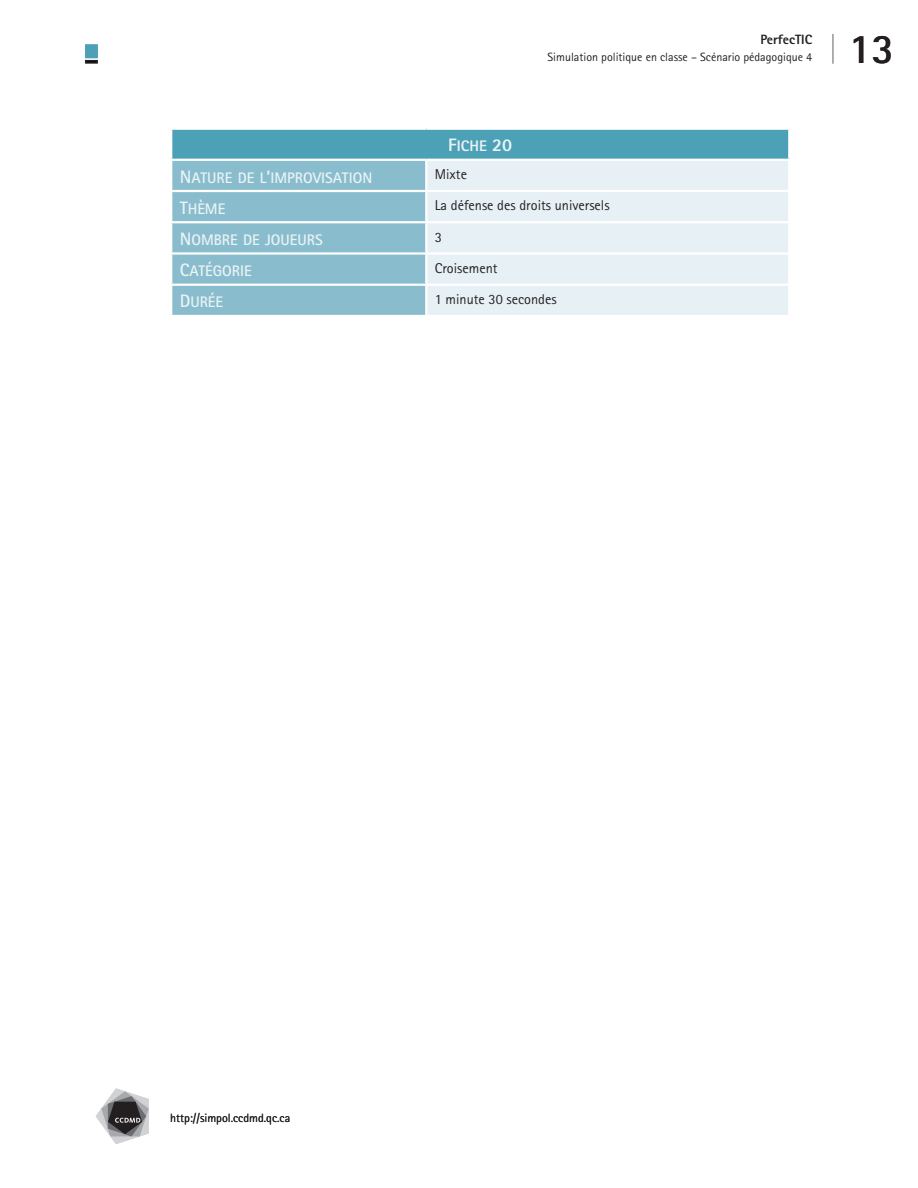
<style>
.page{position:relative;width:918px;height:1188px;background:#fff}
.page>*{position:absolute;margin:0;border:0;box-sizing:border-box;transform-origin:0 0}
.t1{font:700 42px "Rotis Sans Serif";color:#231f20}
._52_sTitre{font:15.3px "Rotis Sans Serif Bold SC850";color:#eaf3f5}
._51_titre{font:15.3px "Rotis Sans Serif Extra Bold SC850";color:#eaf3f5}
._55_tx{font:14.25px "Rotis Sans Serif";color:#231f20}
.t2{font:800 13.5px "Rotis Sans Serif";color:#231f20}
.t3{font:12px "Rotis Sans Serif";color:#231f20}
.s1{font-size:18px}
</style>
<div class="page">
<hr style="left:833px;top:34px;width:1px;height:30px;background:#939598">
<svg style="left:96px;top:1088px;width:53px;height:56px"></svg>
<div style="left:85px;top:44px;width:13px;height:14px;background:#4da1b7;border:2px solid #4da1b7"></div>
<div style="left:85px;top:60px;width:13px;height:4px;border:2px solid #231f20"></div>
<div style="left:171px;top:129px;width:618px;height:31px;background:#4da1b7"></div>
<div style="left:172px;top:161px;width:253px;height:154px;background:#89bdce"></div>
<div style="left:427px;top:161px;width:361px;height:154px;background:#e6f0f5"></div>
<hr style="left:170px;top:190px;width:256px;height:2px;background:#fff">
<hr style="left:426px;top:190px;width:364px;height:2px;background:#fff">
<hr style="left:170px;top:221px;width:256px;height:2px;background:#fff">
<hr style="left:426px;top:221px;width:364px;height:2px;background:#fff">
<hr style="left:170px;top:252px;width:256px;height:3px;background:#fff">
<hr style="left:426px;top:252px;width:364px;height:3px;background:#fff">
<hr style="left:170px;top:284px;width:256px;height:2px;background:#fff">
<hr style="left:426px;top:284px;width:364px;height:2px;background:#fff">
<hr style="left:170px;top:128px;width:256px;height:2px;background:#fff">
<hr style="left:170px;top:130px;width:2px;height:29px;background:#fff">
<hr style="left:426px;top:128px;width:364px;height:2px;background:#fff">
<hr style="left:788px;top:130px;width:2px;height:29px;background:#fff">
<hr style="left:426px;top:159px;width:364px;height:2px;background:#fff">
<hr style="left:170px;top:159px;width:256px;height:2px;background:#fff">
<p class="_51_titre" style="left:448px;top:136px;width:66px"><span class="s1">F</span>iche <span class="s1">20</span></p>
<p class="t2" style="left:761px;top:31px;width:53px">PerfecTIC</p>
<p class="t3" style="left:548px;top:50px;width:266px">Simulation politique en classe – Scénario pédagogique 4</p>
<p class="_52_sTitre" style="left:180px;top:168px;width:192px"><span class="s1">N</span>ATURE DE L<span class="s1">’</span>IMPROVISATION</p>
<p class="_55_tx" style="left:435px;top:166px;width:34px">Mixte</p>
<p class="_52_sTitre" style="left:180px;top:199px;width:47px"><span class="s1">T</span>HÈME</p>
<p class="_55_tx" style="left:435px;top:197px;width:176px">La défense des droits universels</p>
<p class="_52_sTitre" style="left:180px;top:230px;width:145px"><span class="s1">N</span>OMBRE DE JOUEURS</p>
<p class="_55_tx" style="left:435px;top:228px;width:9px">3</p>
<p class="_52_sTitre" style="left:180px;top:261px;width:73px"><span class="s1">C</span>ATÉGORIE</p>
<p class="_55_tx" style="left:435px;top:260px;width:64px">Croisement</p>
<p class="_52_sTitre" style="left:180px;top:293px;width:45px"><span class="s1">D</span>URÉE</p>
<p class="_55_tx" style="left:435px;top:291px;width:123px">1 minute 30 secondes</p>
<h1 class="t1" style="left:849px;top:22px;width:47px">13</h1>
<p class="t3" style="left:170px;top:1111px;width:122px">http://simpol.ccdmd.qc.ca</p>
</div>
